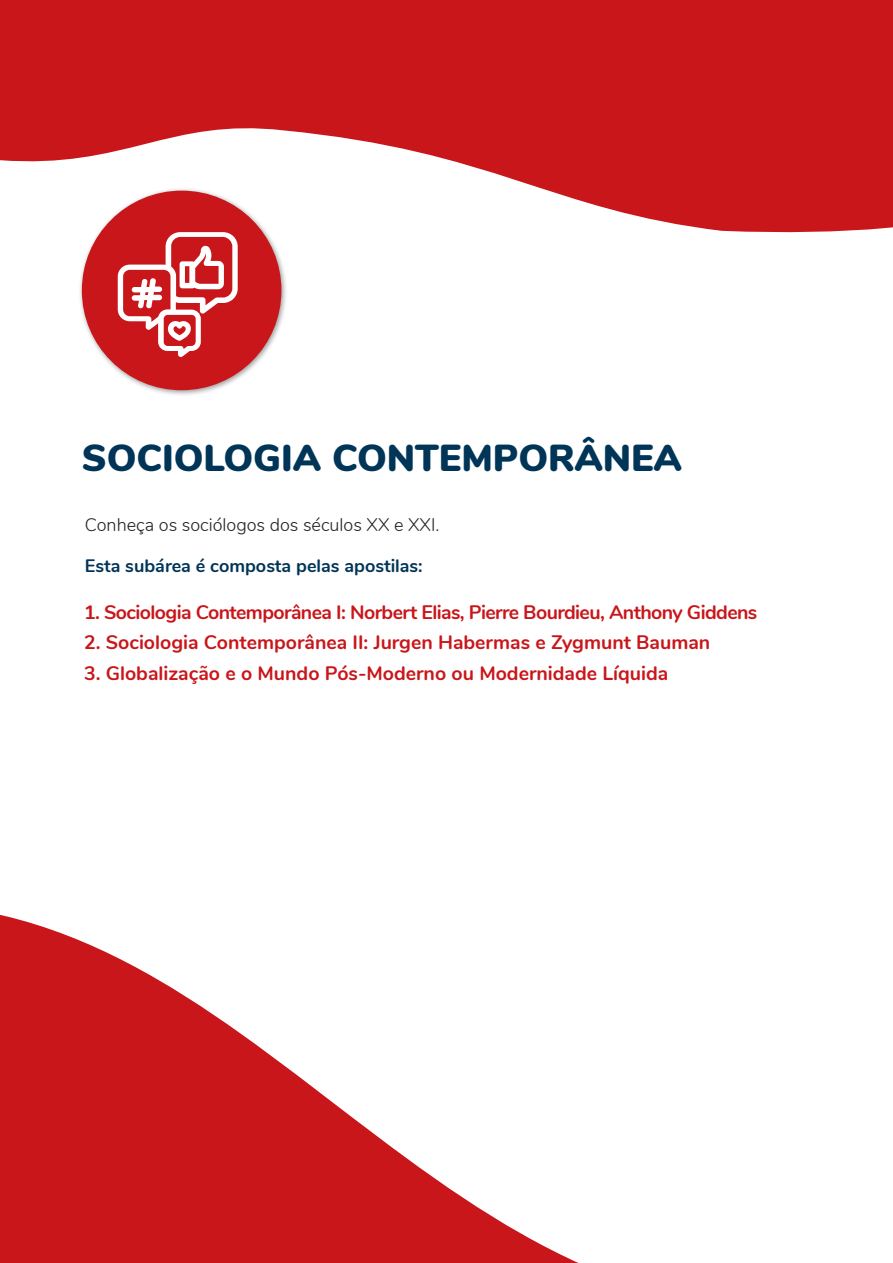
<style>
.page{position:relative;width:893px;height:1263px;background:#fff}
.page>*{position:absolute;margin:0;border:0;box-sizing:border-box;transform-origin:0 0}
.t1{font:900 37.5px "Nunito";color:#003558}
.t2{font:700 19.5px "Nunito";color:#c9161a}
.t3{font:700 19.5px "Nunito";letter-spacing:-.03em;color:#c9161a}
.t4{font:300 18px "Nunito";color:#231f20}
.t5{font:700 18px "Nunito";color:#003558}
</style>
<div class="page">
<svg style="left:0;top:914px;width:579px;height:349px;fill:#c9161a"></svg>
<svg style="left:0;top:0;width:893px;height:232px;fill:#c9161a"></svg>
<div style="left:78px;top:187px;width:210px;height:209px;background:#231f20;opacity:.43"></div>
<div style="left:82px;top:191px;width:199px;height:199px;background:#c9161a;border-radius:50%"></div>
<svg style="left:118px;top:232px;width:120px;height:125px"></svg>
<h1 class="t1" style="left:82px;top:431px;width:601px">SOCIOLOGIA CONTEMPORÂNEA</h1>
<p class="t4" style="left:85px;top:512px;width:356px">Conheça os sociólogos dos séculos XX e XXI.</p>
<p class="t5" style="left:85px;top:552px;width:339px">Esta subárea é composta pelas apostilas:</p>
<p class="t3" style="left:84px;top:598px;width:675px">1. Sociologia Contemporânea I: Norbert Elias, Pierre Bourdieu, Anthony Giddens</p>
<p class="t2" style="left:84px;top:628px;width:628px">2. Sociologia Contemporânea II: Jurgen Habermas e Zygmunt Bauman</p>
<p class="t2" style="left:84px;top:659px;width:586px">3. Globalização e o Mundo Pós-Moderno ou Modernidade Líquida</p>
</div>
